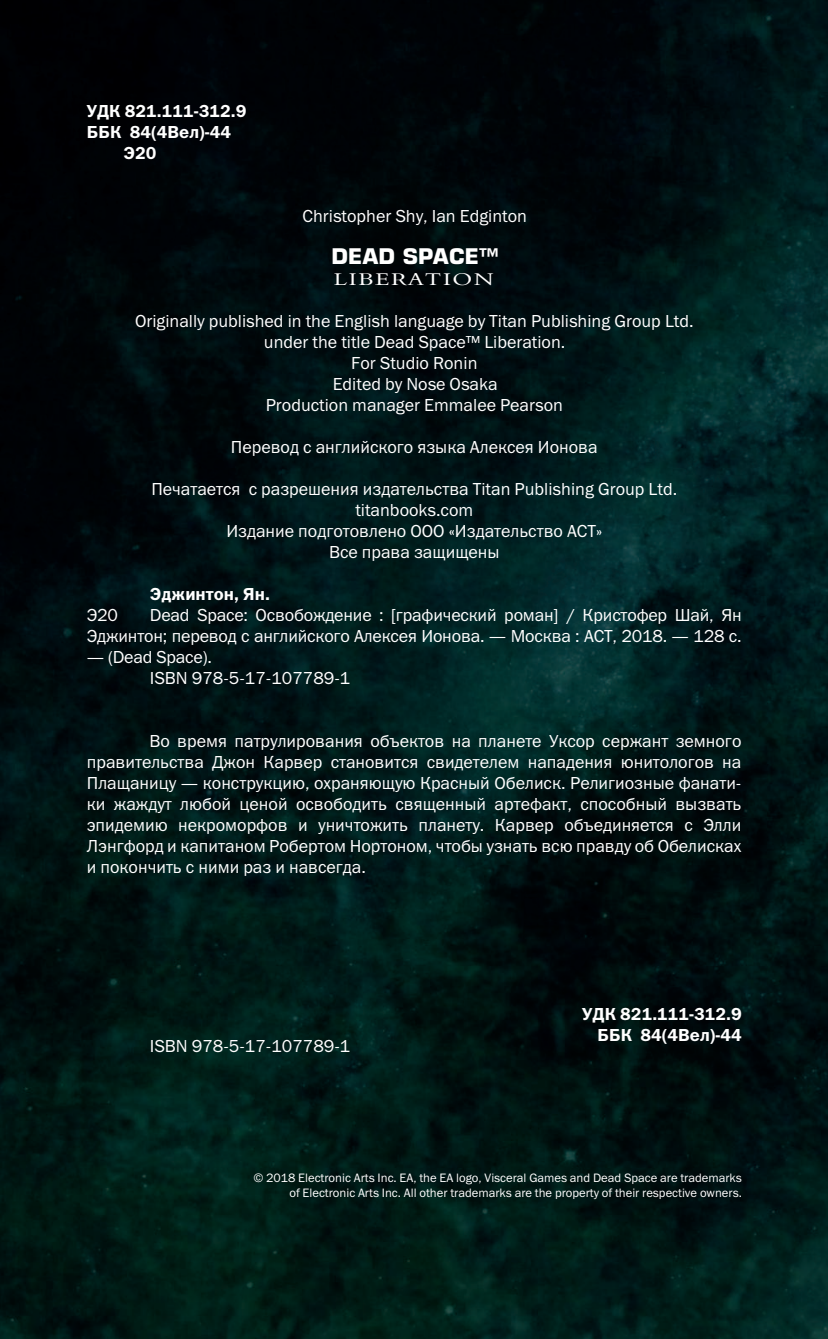
<style>
.page{position:relative;width:828px;height:1339px;background:#fff}
.page>*{position:absolute;margin:0;border:0;box-sizing:border-box;transform-origin:0 0}
.t1{font:700 21px "Europe";color:#fff}
.t2{font:17.5px/21px "Franklin Gothic Book ITC";color:#fff;text-align:center}
.t3{font:17.5px/21px "Franklin Gothic Demi ITC";color:#fff;text-align:right}
.t4{font:17.5px "Aldine 401 BT";letter-spacing:.08em;color:#fff;scale:1.3 1}
.t5{font:12.25px/14.7px "Franklin Gothic Book ITC";color:#fff;text-align:right}
</style>
<div class="page">
<img style="left:0;top:0;width:828px;height:1339px">
<p class="t3" style="left:87px;top:102px;width:161px">УДК 821.111-312.9</p>
<p class="t3" style="left:87px;top:123px;width:146px">ББК 84(4Вел)-44</p>
<p class="t3" style="left:124px;top:144px;width:34px">Э20</p>
<p class="t2" style="left:302px;top:207px;width:226px">Christopher Shy, Ian Edginton</p>
<p class="t1" style="left:331px;top:244px;width:168px">DEAD SPACE™</p>
<p class="t4" style="left:334px;top:269px;width:125px">LIBERATION</p>
<p class="t2" style="left:135px;top:312px;width:560px">Originally published in the English language by Titan Publishing Group Ltd. under the title Dead Space™ Liberation.<br>For Studio Ronin<br>Edited by Nose Osaka<br>Production manager Emmalee Pearson</p>
<p class="t2" style="left:231px;top:438px;width:368px">Перевод с английского языка Алексея Ионова</p>
<p class="t2" style="left:151px;top:480px;width:527px">Печатается с разрешения издательства Titan Publishing Group Ltd. titanbooks.com<br>Издание подготовлено ООО «Издательство АСТ»<br>Все права защищены</p>
<p class="t3" style="left:150px;top:585px;width:122px">Эджинтон, Ян.</p>
<p class="t2" style="left:87px;top:606px;width:656px;text-align:right">Dead Space: Освобождение : [графический роман] / Кристофер Шай, Ян<br>Эджинтон; перевод с английского Алексея Ионова. — Москва : АСТ, 2018. — 128 с.</p>
<p class="t2" style="left:87px;top:648px;width:127px">— (Dead Space).</p>
<p class="t2" style="left:87px;top:606px;width:33px">Э20</p>
<p class="t2" style="left:150px;top:669px;width:202px">ISBN 978-5-17-107789-1</p>
<p class="t2" style="left:87px;top:732px;width:656px;text-align:justify;text-indent:63px">Во время патрулирования объектов на планете Уксор сержант земного правительства Джон Карвер становится свидетелем нападения юнитологов на Плащаницу — конструкцию, охраняющую Красный Обелиск. Религиозные фанати&shy;ки жаждут любой ценой освободить священный артефакт, способный вызвать эпидемию некроморфов и уничтожить планету. Карвер объединяется с Элли Лэнгфорд и капитаном Робертом Нортоном, чтобы узнать всю правду об Обелисках и покончить с ними раз и навсегда.</p>
<p class="t2" style="left:150px;top:1037px;width:202px">ISBN 978-5-17-107789-1</p>
<p class="t3" style="left:582px;top:1005px;width:161px">УДК 821.111-312.9<br>ББК 84(4Вел)-44</p>
<p class="t5" style="left:254px;top:1171px;width:489px">© 2018 Electronic Arts Inc. EA, the EA logo, Visceral Games and Dead Space are trademarks of Electronic Arts Inc. All other trademarks are the property of their respective owners.</p>
</div>
